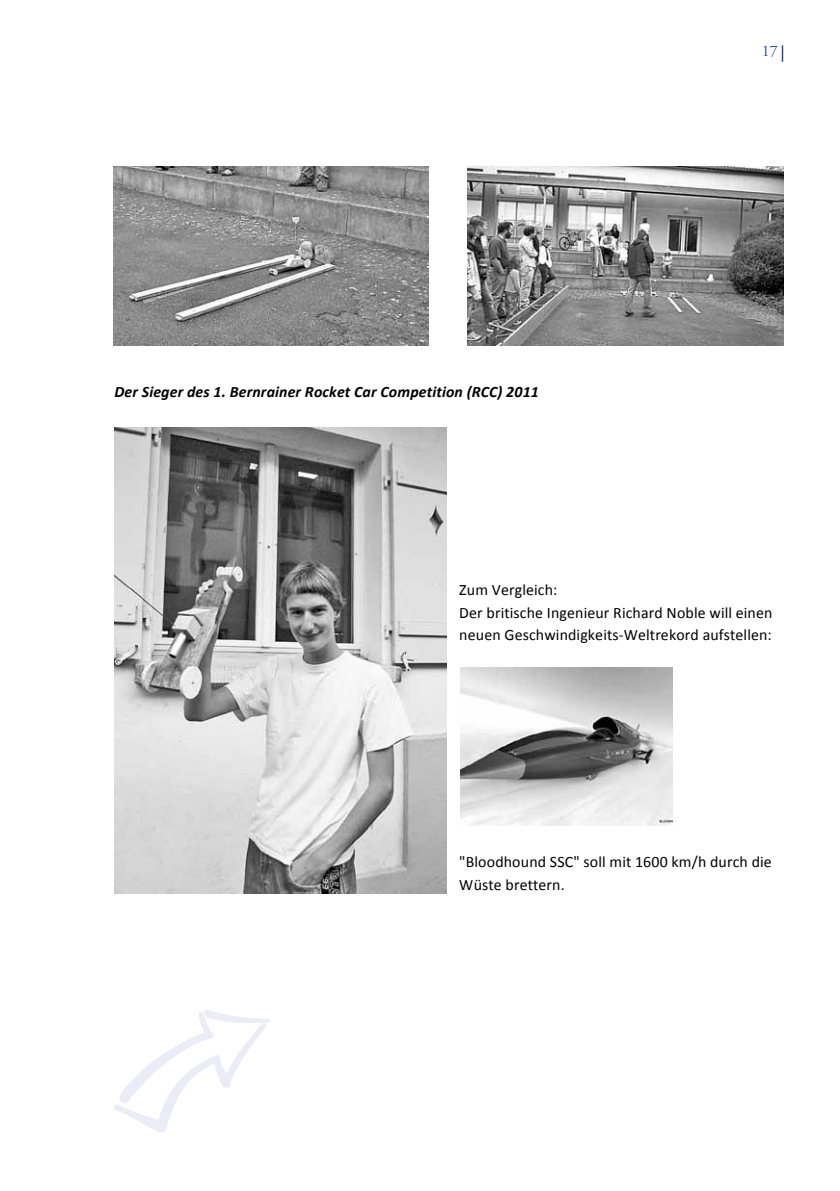
<style>
.page{position:relative;width:840px;height:1191px;background:#fff}
.page>*{position:absolute;margin:0;border:0;box-sizing:border-box;transform-origin:0 0}
.t1{font:16px "Adobe Garamond";color:#2e4d9a}
.t2{font:15.8px/22.6px "Calibri";letter-spacing:.01em;color:#000}
.t3{font:italic 700 15.8px "Calibri";letter-spacing:.01em;color:#000}
</style>
<div class="page">
<svg style="left:781px;top:45px;width:1px;height:17px"></svg>
<svg style="left:114px;top:1010px;width:156px;height:123px"></svg>
<img style="left:113px;top:166px;width:315px;height:179px">
<img style="left:114px;top:427px;width:332px;height:466px">
<img style="left:460px;top:667px;width:212px;height:158px">
<img style="left:467px;top:166px;width:315px;height:179px">
<p class="t3" style="left:114px;top:382px;width:426px">Der Sieger des 1. Bernrainer Rocket Car Competition (RCC) 2011</p>
<p class="t1" style="left:761px;top:42px;width:17px">17</p>
<p class="t2" style="left:459px;top:578px;width:314px">Zum Vergleich:<br>Der britische Ingenieur Richard Noble will einen neuen Geschwindigkeits--‐Weltrekord aufstellen:</p>
<p class="t2" style="left:459px;top:850px;width:314px">"Bloodhound SSC" soll mit 1600 km/h durch die<br>Wüste brettern.</p>
</div>
